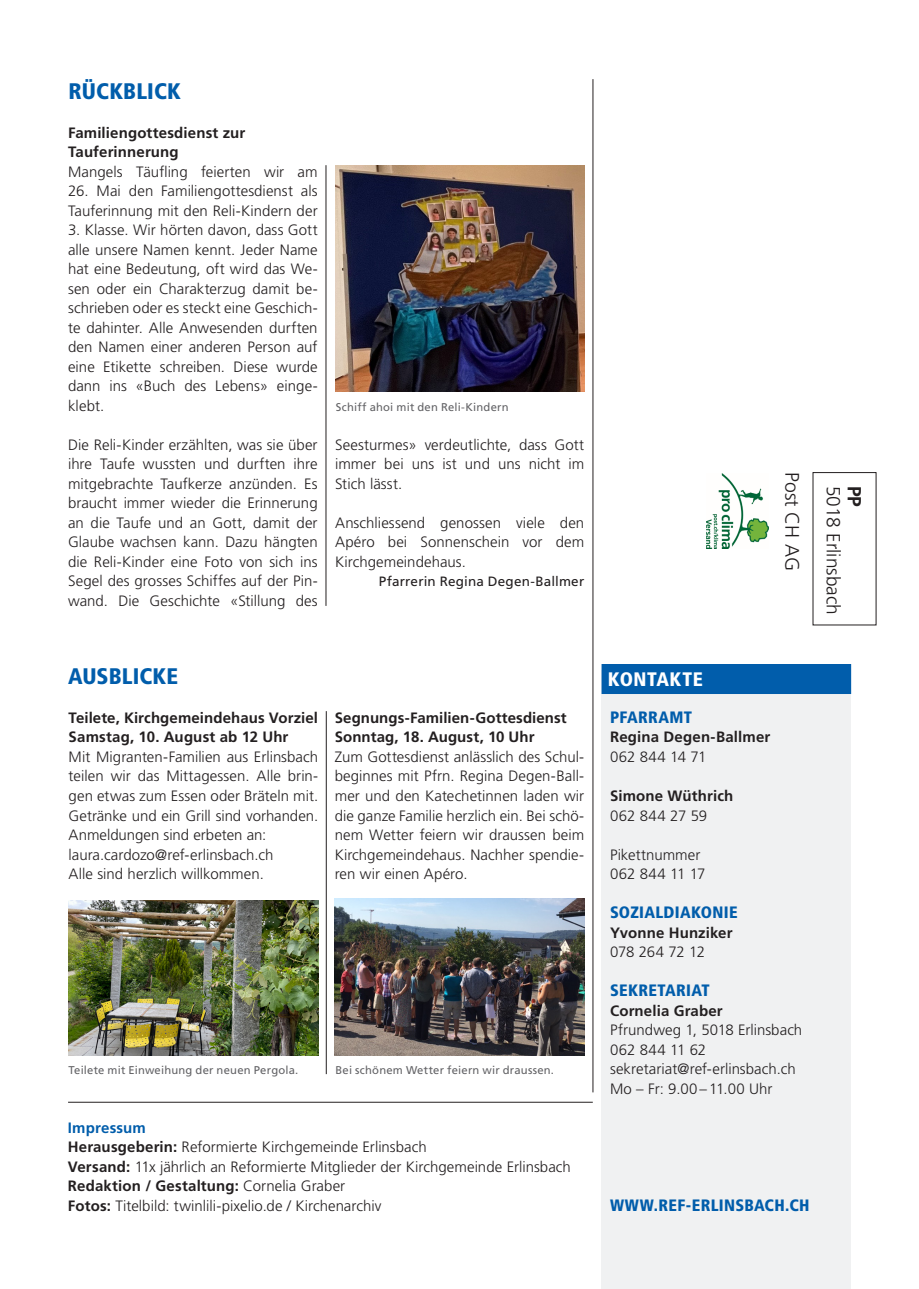
<style>
.page{position:relative;width:919px;height:1289px;background:#fff}
.page>*{position:absolute;margin:0;border:0;box-sizing:border-box;transform-origin:0 0}
._5_Titel_blau_15pt{font:900 condensed 22.5px "Frutiger LT Std";letter-spacing:.005em;color:#015dab}
._4_Titel_weiss_in_Balken_blau{font:900 condensed 19.5px "Frutiger LT Std";letter-spacing:.025em;color:#fff}
.t1{font:300 19.5px "Frutiger LT Std";color:#231f20}
.t2{font:300 19.05px "Frutiger LT Std";color:#231f20}
.t3{font:700 19.05px "Frutiger LT Std";color:#231f20}
._2_Titel_blau_Einzug_11pt{font:900 condensed 16.5px "Frutiger LT Std";letter-spacing:.015em;color:#015dab}
._2_Lt_Blocksatz{font:300 15px/19.5px "Frutiger LT Std";color:#231f20;text-align:justify}
._2_Lt_Blocksatz-2{font:700 15px/19.5px "Frutiger LT Std";letter-spacing:.005em;color:#231f20}
._1_Lt_Einzug{font:300 15px/19.5px "Frutiger LT Std";color:#231f20}
._1_Lt_Einzug-2{font:700 15px "Frutiger LT Std";letter-spacing:.01em;color:#231f20}
._2_Lt_Blocksatz-3{font:700 15px "Frutiger LT Std";letter-spacing:.01em;color:#015dab}
.Autor{font:13.5px "Frutiger LT Std";letter-spacing:.01em;color:#231f20}
.Legende{font:11.25px "Frutiger LT Std";letter-spacing:.02em;color:#636366}
.s1{font-weight:700}
.s2{font-weight:300}
</style>
<div class="page">
<div style="left:601px;top:671px;width:250px;height:617px;background:#f0f1f2"></div>
<div style="left:601px;top:664px;width:250px;height:30px;background:#015dab"></div>
<hr style="left:68px;top:1101px;width:524px;height:1px;background:#231f20">
<img style="left:335px;top:165px;width:249px;height:226px">
<img style="left:69px;top:900px;width:249px;height:155px">
<img style="left:334px;top:899px;width:250px;height:156px">
<hr style="left:592px;top:79px;width:1px;height:1013px;background:#231f20">
<img style="left:706px;top:474px;width:62px;height:74px">
<hr style="left:326px;top:711px;width:1px;height:363px;background:#231f20">
<hr style="left:326px;top:165px;width:1px;height:441px;background:#231f20">
<p class="_5_Titel_blau_15pt" style="left:69px;top:77px;width:114px">RÜCKBLICK</p>
<p class="_2_Lt_Blocksatz-2" style="left:68px;top:123px;width:179px">Familiengottesdienst zur<br>Tauferinnerung</p>
<p class="_2_Lt_Blocksatz" style="left:68px;top:162px;width:251px">Mangels Täufling feierten wir am</p>
<p class="_2_Lt_Blocksatz" style="left:68px;top:181px;width:251px">26. Mai den Familiengottesdienst als<br>Tauferinnung mit den Reli-Kindern der</p>
<p class="_2_Lt_Blocksatz" style="left:68px;top:220px;width:251px">3. Klasse. Wir hörten davon, dass Gott alle unsere Namen kennt. Jeder Name hat eine Bedeutung, oft wird das We&shy;sen oder ein Charakterzug damit be&shy;schrieben oder es steckt eine Geschich&shy;te dahinter. Alle Anwesenden durften den Namen einer anderen Person auf eine Etikette schreiben. Diese wurde dann ins «Buch des Lebens» einge&shy;klebt.</p>
<p class="_2_Lt_Blocksatz" style="left:68px;top:435px;width:251px">Die Reli-Kinder erzählten, was sie über ihre Taufe wussten und durften ihre mitgebrachte Taufkerze anzünden. Es braucht immer wieder die Erinnerung an die Taufe und an Gott, damit der Glaube wachsen kann. Dazu hängten die Reli-Kinder eine Foto von sich ins</p>
<p class="_2_Lt_Blocksatz" style="left:68px;top:571px;width:251px">Segel des grosses Schiffes auf der Pin&shy;wand. Die Geschichte «Stillung des</p>
<p class="Legende" style="left:336px;top:400px;width:174px">Schiff ahoi mit den Reli-Kindern</p>
<p class="_2_Lt_Blocksatz" style="left:335px;top:435px;width:251px">Seesturmes» verdeutlichte, dass Gott immer bei uns ist und uns nicht im Stich lässt.</p>
<p class="_2_Lt_Blocksatz" style="left:335px;top:513px;width:251px">Anschliessend genossen viele den Apéro bei Sonnenschein vor dem Kirchgemeindehaus.</p>
<p class="Autor" style="left:379px;top:573px;width:207px">Pfarrerin Regina Degen-Ballmer</p>
<p class="_5_Titel_blau_15pt" style="left:68px;top:662px;width:112px">AUSBLICKE</p>
<p class="_2_Lt_Blocksatz-2" style="left:69px;top:708px;width:251px">Teilete, Kirchgemeindehaus Vorziel</p>
<p class="_2_Lt_Blocksatz-2" style="left:69px;top:727px;width:221px">Samstag, 10. August ab 12 Uhr</p>
<p class="_2_Lt_Blocksatz" style="left:69px;top:747px;width:251px">Mit Migranten-Familien aus Erlinsbach teilen wir das Mittagessen. Alle brin&shy;gen etwas zum Essen oder Bräteln mit.<br>Getränke und ein Grill sind vorhanden.<br>Anmeldungen sind erbeten an:</p>
<p class="_2_Lt_Blocksatz" style="left:69px;top:844px;width:206px">laura.cardozo@ref-erlinsbach.ch</p>
<p class="_2_Lt_Blocksatz" style="left:69px;top:864px;width:197px">Alle sind herzlich willkommen.</p>
<p class="_2_Lt_Blocksatz-2" style="left:334px;top:708px;width:233px">Segnungs-Familien-Gottesdienst</p>
<p class="_2_Lt_Blocksatz-2" style="left:334px;top:727px;width:201px">Sonntag, 18. August, 10 Uhr</p>
<p class="_2_Lt_Blocksatz" style="left:334px;top:747px;width:251px">Zum Gottesdienst anlässlich des Schul&shy;beginnes mit Pfrn. Regina Degen-Ball&shy;mer und den Katechetinnen laden wir die ganze Familie herzlich ein. Bei schö&shy;nem Wetter feiern wir draussen beim Kirchgemeindehaus. Nachher spendie&shy;ren wir einen Apéro.</p>
<p class="Legende" style="left:68px;top:1063px;width:231px">Teilete mit Einweihung der neuen Pergola.</p>
<p class="Legende" style="left:335px;top:1063px;width:220px">Bei schönem Wetter feiern wir draussen.</p>
<p class="_2_Lt_Blocksatz-3" style="left:68px;top:1118px;width:80px">Impressum</p>
<p class="_2_Lt_Blocksatz" style="left:68px;top:1137px;width:360px"><span class="s1">Herausgeberin:</span> Reformierte Kirchgemeinde Erlinsbach</p>
<p class="_2_Lt_Blocksatz" style="left:68px;top:1156px;width:504px"><span class="s1">Versand:</span> 11x jährlich an Reformierte Mitglieder der Kirchgemeinde Erlinsbach</p>
<p class="_2_Lt_Blocksatz-2" style="left:68px;top:1176px;width:279px">Redaktion / Gestaltung: <span class="s2">Cornelia Graber</span></p>
<p class="_2_Lt_Blocksatz" style="left:68px;top:1195px;width:315px"><span class="s1">Fotos:</span> Titelbild: twinlili-pixelio.de / Kirchenarchiv</p>
<p class="t1" style="left:803px;top:472px;width:100px;rotate:90deg">Post CH AG</p>
<p class="_4_Titel_weiss_in_Balken_blau" style="left:608px;top:667px;width:96px">KONTAKTE</p>
<p class="_2_Titel_blau_Einzug_11pt" style="left:610px;top:707px;width:84px">PFARRAMT</p>
<p class="_1_Lt_Einzug-2" style="left:610px;top:728px;width:162px">Regina Degen-Ballmer</p>
<p class="_1_Lt_Einzug" style="left:610px;top:747px;width:98px">062 844 14 71</p>
<p class="_1_Lt_Einzug-2" style="left:610px;top:787px;width:125px">Simone Wüthrich</p>
<p class="_1_Lt_Einzug" style="left:610px;top:805px;width:99px">062 844 27 59</p>
<p class="_1_Lt_Einzug" style="left:610px;top:844px;width:97px">Pikettnummer<br>062 844 11 17</p>
<p class="_2_Titel_blau_Einzug_11pt" style="left:610px;top:902px;width:129px">SOZIALDIAKONIE</p>
<p class="_1_Lt_Einzug-2" style="left:610px;top:923px;width:124px">Yvonne Hunziker</p>
<p class="_1_Lt_Einzug" style="left:610px;top:942px;width:96px">078 264 72 12</p>
<p class="_2_Titel_blau_Einzug_11pt" style="left:610px;top:980px;width:101px">SEKRETARIAT</p>
<p class="_1_Lt_Einzug-2" style="left:610px;top:1001px;width:114px">Cornelia Graber</p>
<p class="_1_Lt_Einzug" style="left:610px;top:1020px;width:194px">Pfrundweg 1, 5018 Erlinsbach</p>
<p class="_1_Lt_Einzug" style="left:610px;top:1039px;width:98px">062 844 11 62</p>
<p class="_1_Lt_Einzug" style="left:610px;top:1059px;width:187px">sekretariat@ref-erlinsbach.ch</p>
<p class="_1_Lt_Einzug" style="left:610px;top:1078px;width:164px">Mo – Fr: 9.00–11.00 Uhr</p>
<p class="t2" style="left:844px;top:485px;width:131px;rotate:90deg">5018 Erlinsbach</p>
<p class="t3" style="left:865px;top:485px;width:23px;rotate:90deg">PP</p>
<p class="_2_Titel_blau_Einzug_11pt" style="left:610px;top:1194px;width:201px">WWW.REF-ERLINSBACH.CH</p>
</div>
